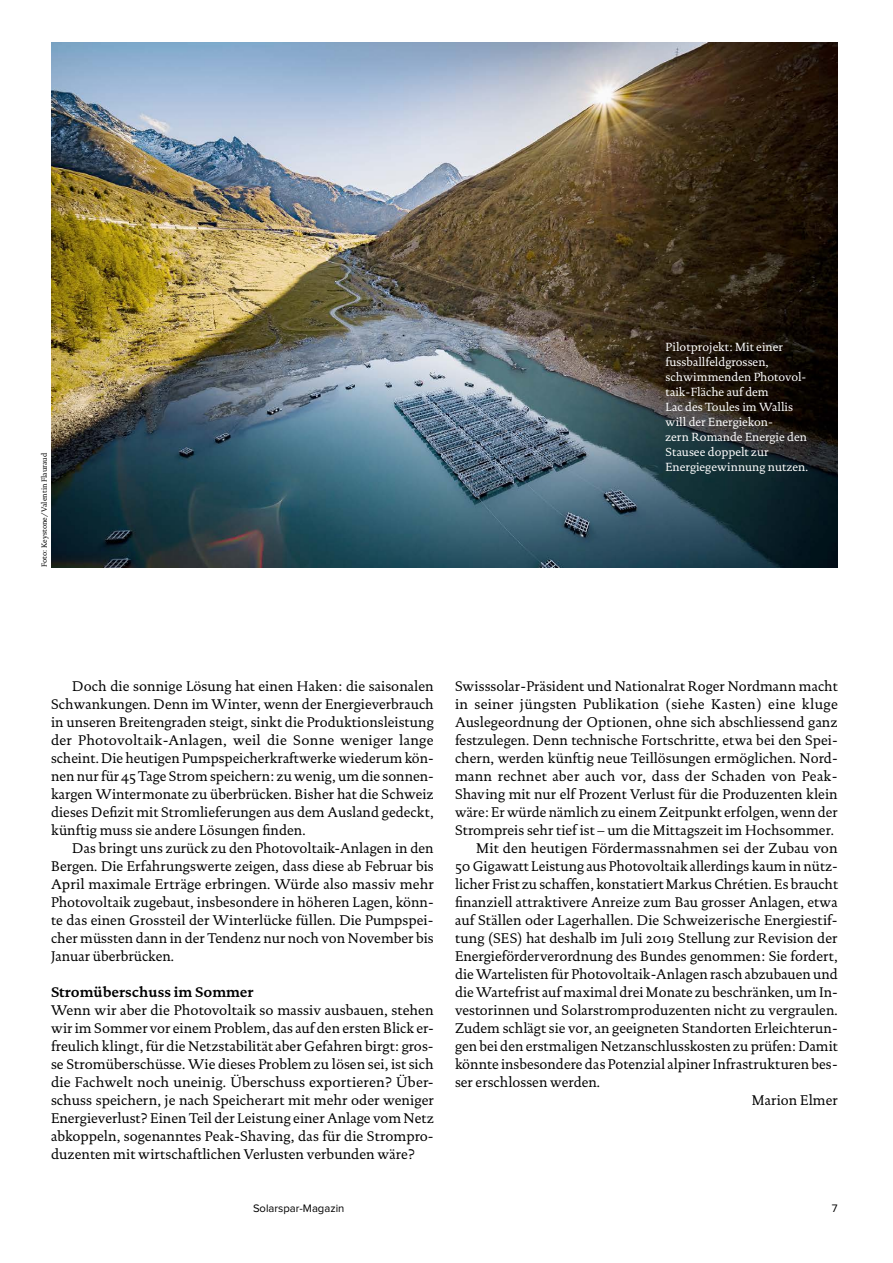
<style>
.page{position:relative;width:893px;height:1263px;background:#fff}
.page>*{position:absolute;margin:0;border:0;box-sizing:border-box;transform-origin:0 0}
.Text_9_5_mEZ_Block{font:14.25px/18px "DTL Documenta TOT";color:#000;text-align:justify}
.Text_9_5_oEZ_Block{font:14.25px/18px "DTL Documenta TOT";color:#000;text-align:justify}
.Zwischentitel_9_5_Bo{font:700 14.25px "DTL Documenta ST";color:#000}
.Legende_8{font:12px/15px "DTL Documenta TOT";color:#fff}
.t1{font:11.25px "Proxima Nova";color:#000}
.Bildnachweis_5{font:7.5px "DTL Documenta TOT";letter-spacing:.005em;color:#000}
</style>
<div class="page">
<img style="left:51px;top:43px;width:787px;height:524px">
<p class="Bildnachweis_5" style="left:40px;top:567px;width:116px;rotate:-90deg">Foto: Keystone/Valentin Flauraud</p>
<p class="Legende_8" style="left:665px;top:339px;width:144px">Pilotprojekt: Mit einer fussballfeldgrossen, schwimmenden Photovol&shy;taik-Fläche auf dem<br>Lac des Toules im Wallis will der Energiekon-<br>zern Romande Energie den<br>Stausee doppelt zur<br>Energiegewinnung nutzen.</p>
<p class="Text_9_5_mEZ_Block" style="left:51px;top:677px;width:384px;text-indent:21px">Doch die sonnige Lösung hat einen Haken: die saisonalen Schwankungen. Denn im Winter, wenn der Energieverbrauch in unseren Breitengraden steigt, sinkt die Produktionsleistung der Photovoltaik-Anlagen, weil die Sonne weniger lange scheint. Die heutigen Pumpspeicherkraftwerke wiederum kön&shy;nen nur für 45 Tage Strom speichern: zu wenig, um die sonnen&shy;kargen Wintermonate zu überbrücken. Bisher hat die Schweiz dieses Defizit mit Stromlieferungen aus dem Ausland gedeckt, künftig muss sie andere Lösungen finden.</p>
<p class="Text_9_5_mEZ_Block" style="left:51px;top:839px;width:384px;text-indent:21px">Das bringt uns zurück zu den Photovoltaik-Anlagen in den Bergen. Die Erfahrungswerte zeigen, dass diese ab Februar bis April maximale Erträge erbringen. Würde also massiv mehr Photovoltaik zugebaut, insbesondere in höheren Lagen, könn&shy;te das einen Grossteil der Winterlücke füllen. Die Pumpspei&shy;cher müssten dann in der Tendenz nur noch von November bis Januar überbrücken.</p>
<p class="Zwischentitel_9_5_Bo" style="left:51px;top:983px;width:204px">Stromüberschuss im Sommer</p>
<p class="Text_9_5_oEZ_Block" style="left:51px;top:1001px;width:384px">Wenn wir aber die Photovoltaik so massiv ausbauen, stehen wir im Sommer vor einem Problem, das auf den ersten Blick er&shy;freulich klingt, für die Netzstabilität aber Gefahren birgt: gros&shy;se Stromüberschüsse. Wie dieses Problem zu lösen sei, ist sich die Fachwelt noch uneinig. Überschuss exportieren? Über&shy;schuss speichern, je nach Speicherart mit mehr oder weniger Energieverlust? Einen Teil der Leistung einer Anlage vom Netz abkoppeln, sogenanntes Peak-Shaving, das für die Strompro&shy;duzenten mit wirtschaftlichen Verlusten verbunden wäre?</p>
<p class="Text_9_5_oEZ_Block" style="left:455px;top:677px;width:384px">Swisssolar-Präsident und Nationalrat Roger Nordmann macht in seiner jüngsten Publikation (siehe Kasten) eine kluge Auslegeordnung der Optionen, ohne sich abschliessend ganz festzulegen. Denn technische Fortschritte, etwa bei den Spei&shy;chern, werden künftig neue Teillösungen ermöglichen. Nord&shy;mann rechnet aber auch vor, dass der Schaden von Peak-Shaving mit nur elf Prozent Verlust für die Produzenten klein wäre: Er würde nämlich zu einem Zeitpunkt erfolgen, wenn der Strompreis sehr tief ist – um die Mittagszeit im Hochsommer.</p>
<p class="Text_9_5_mEZ_Block" style="left:455px;top:839px;width:384px;text-indent:21px">Mit den heutigen Fördermassnahmen sei der Zubau von 50 Gigawatt Leistung aus Photovoltaik allerdings kaum in nütz&shy;licher Frist zu schaffen, konstatiert Markus Chrétien. Es braucht finanziell attraktivere Anreize zum Bau grosser Anlagen, etwa auf Ställen oder Lagerhallen. Die Schweizerische Energiestif&shy;tung (SES) hat deshalb im Juli 2019 Stellung zur Revision der Energieförderverordnung des Bundes genommen: Sie fordert, die Wartelisten für Photovoltaik-Anlagen rasch abzubauen und die Wartefrist auf maximal drei Monate zu beschränken, um In&shy;vestorinnen und Solarstromproduzenten nicht zu vergraulen.<br>Zudem schlägt sie vor, an geeigneten Standorten Erleichterun&shy;gen bei den erstmaligen Netzanschlusskosten zu prüfen: Damit könnte insbesondere das Potenzial alpiner Infrastrukturen bes&shy;ser erschlossen werden.</p>
<p class="Text_9_5_mEZ_Block" style="left:752px;top:1091px;width:87px">Marion Elmer</p>
<p class="t1" style="left:253px;top:1203px;width:93px">Solarspar-Magazin</p>
<p class="t1" style="left:832px;top:1203px;width:7px">7</p>
</div>
